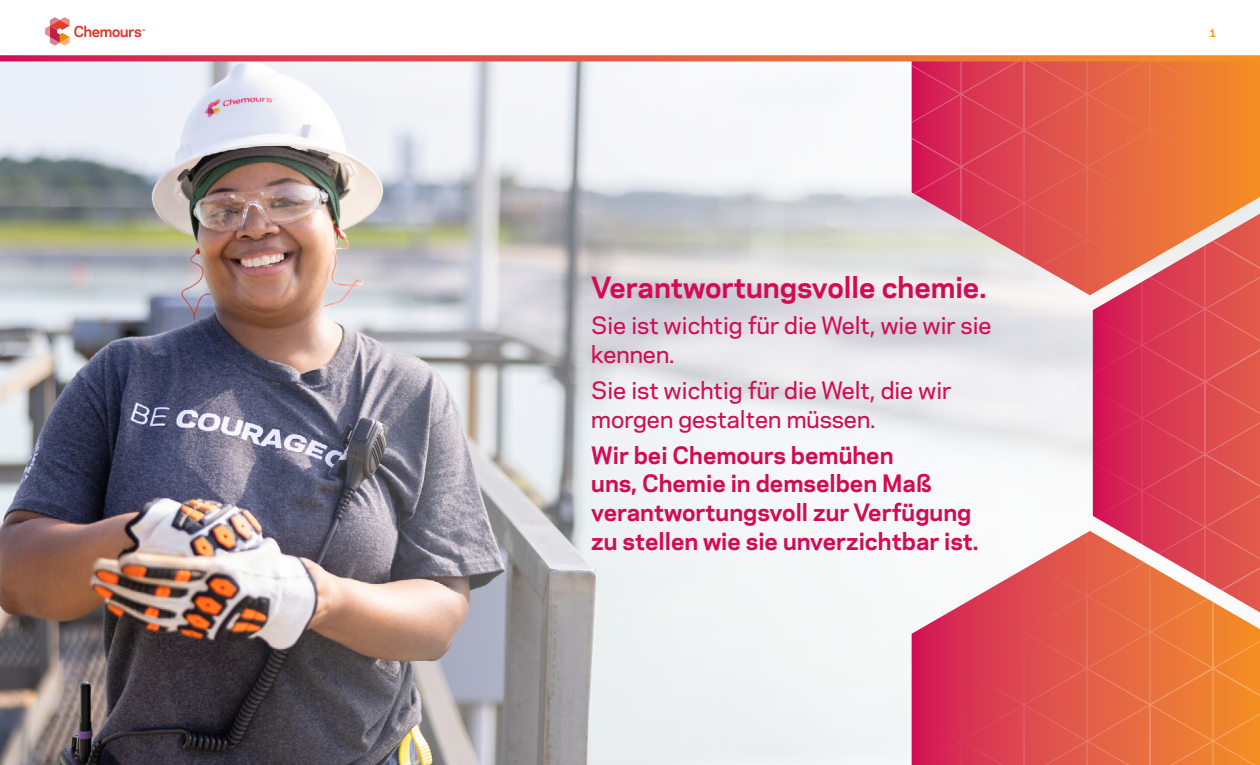
<style>
.page{position:relative;width:1260px;height:765px;background:#fff}
.page>*{position:absolute;margin:0;border:0;box-sizing:border-box;transform-origin:0 0}
.t1{font:700 27.5px "Chemours Sans";color:#d30b55}
.t2{font:700 22.5px/28.8px "Chemours Sans";color:#d30b55}
.t3{font:500 22.5px/28.8px "Chemours Sans";color:#d30b55}
.t4{font:700 10px "Chemours Sans";color:#f7921e}
</style>
<div class="page">
<img style="left:0;top:62px;width:218px;height:702px">
<img style="left:218px;top:62px;width:875px;height:703px">
<svg style="left:1093px;top:295px;width:167px;height:236px"></svg>
<svg style="left:912px;top:531px;width:348px;height:234px"></svg>
<svg style="left:912px;top:62px;width:348px;height:233px"></svg>
<svg style="left:45px;top:17px;width:100px;height:29px"></svg>
<svg style="left:0;top:55px;width:1260px;height:7px"></svg>
<p class="t1" style="left:591px;top:267px;width:397px">Verantwortungsvolle chemie.</p>
<p class="t3" style="left:591px;top:310px;width:402px">Sie ist wichtig für die Welt, wie wir sie kennen.</p>
<p class="t3" style="left:591px;top:375px;width:362px">Sie ist wichtig für die Welt, die wir morgen gestalten müssen.</p>
<p class="t2" style="left:591px;top:439px;width:389px">Wir bei Chemours bemühen<br>uns, Chemie in demselben Maß verantwortungsvoll zur Verfügung zu stellen wie sie unverzichtbar ist.</p>
<p class="t4" style="left:1209px;top:25px;width:8px">1</p>
</div>
